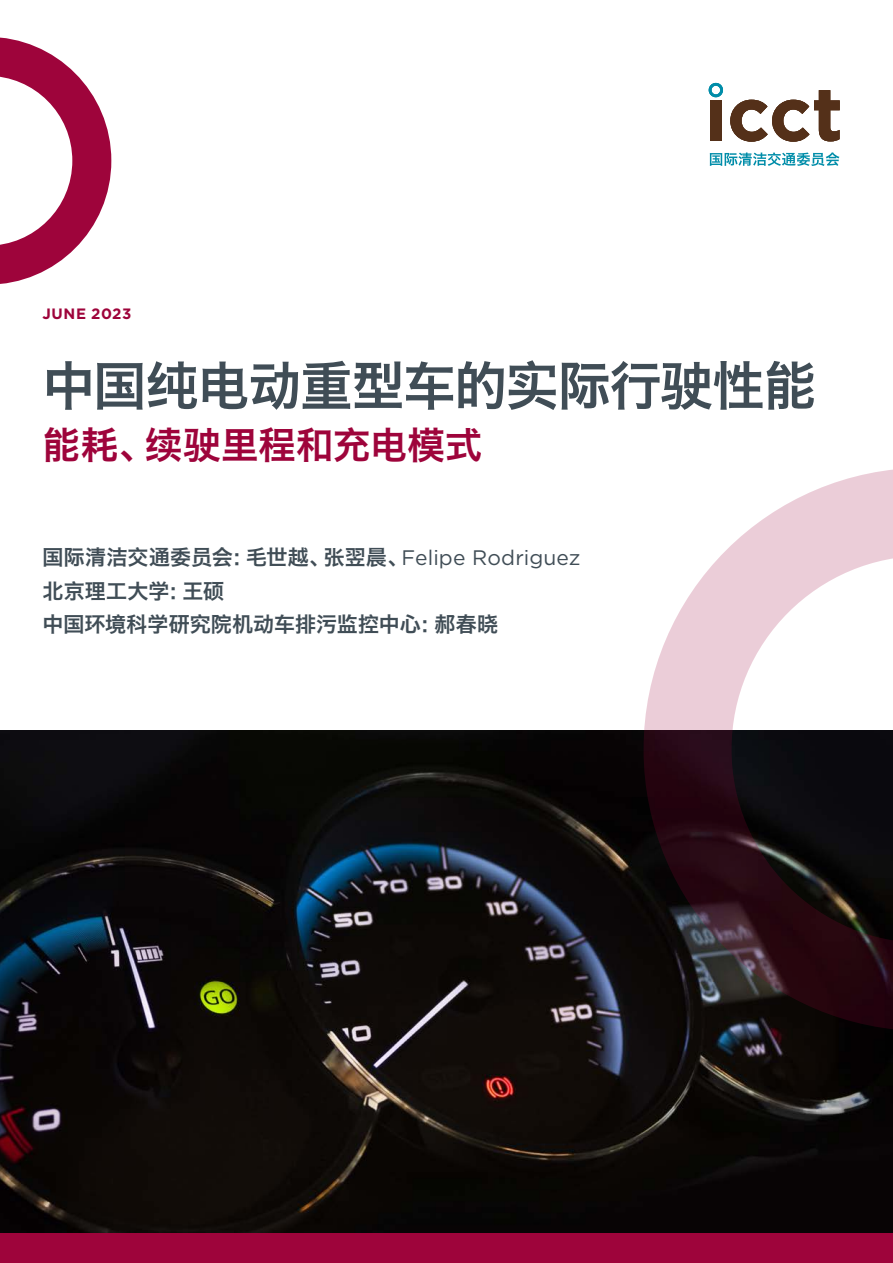
<style>
.page{position:relative;width:893px;height:1263px;background:#fff}
.page>*{position:absolute;margin:0;border:0;box-sizing:border-box;transform-origin:0 0}
.t1{font:52.5px "Hiragino Sans GB W6";letter-spacing:-.02em;color:#404d56}
.t2{font:37.5px "Hiragino Sans GB W6";color:#9e043b}
.t3{font:21px/33.8px "Hiragino Sans GB W6";letter-spacing:.005em;color:#404d56}
.t4{font:700 15px "Gotham";letter-spacing:.035em;color:#9e043b}
.s1{font-family:"Gotham"}
</style>
<div class="page">
<img style="left:0;top:730px;width:893px;height:503px">
<svg style="left:0;top:37px;width:111px;height:247px"></svg>
<svg style="left:643px;top:469px;width:250px;height:562px"></svg>
<div style="left:0;top:1233px;width:893px;height:30px;background:#9e043b"></div>
<div style="left:710px;top:100px;width:11px;height:41px;background:#543019"></div>
<svg style="left:730px;top:90px;width:110px;height:52px"></svg>
<svg style="left:709px;top:83px;width:14px;height:14px"></svg>
<svg style="left:710px;top:152px;width:129px;height:14px"></svg>
<p class="t4" style="left:43px;top:304px;width:90px">JUNE 2023</p>
<h1 class="t1" style="left:43px;top:351px;width:775px">中国纯电动重型车的实际行驶性能</h1>
<h2 class="t2" style="left:43px;top:420px;width:441px">能耗、续驶里程和充电模式</h2>
<p class="t3" style="left:43px;top:539px;width:540px">国际清洁交通委员会：毛世越、张翌晨、<span class="s1">Felipe Rodriguez</span>北京理工大学：王硕<br>中国环境科学研究院机动车排污监控中心：郝春晓</p>
</div>
